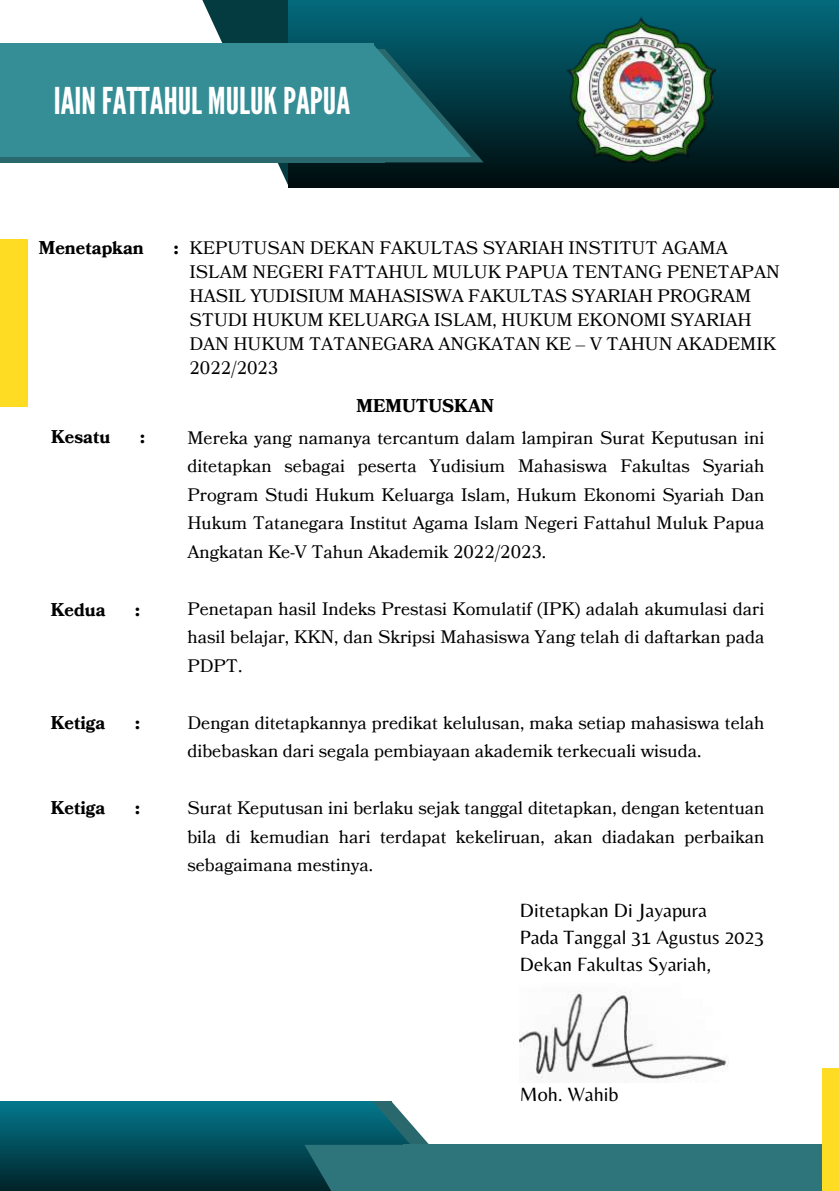
<style>
.page{position:relative;width:839px;height:1191px;background:#fff}
.page>*{position:absolute;margin:0;border:0;box-sizing:border-box;transform-origin:0 0}
.t1{font:36.8px "League Gothic";color:#fff}
.t2{font:20px/27px "Belleza";color:#000}
.t3{font:18px/28.4px "Bookmania";color:#000;text-align:justify}
.t4{font:700 18px "Bookmania";color:#000}
</style>
<div class="page">
<div style="left:0;top:1102px;width:373px;height:89px;background:linear-gradient(to bottom,#03788d,#012328)"></div>
<svg style="left:274px;top:1102px;width:216px;height:89px"></svg>
<div style="left:304px;top:1145px;width:197px;height:46px;background:#2d757a"></div>
<div style="left:288px;top:0;width:550px;height:188px;background:linear-gradient(to bottom,#036a7d,#000c0d)"></div>
<div style="left:403px;top:1145px;width:435px;height:46px;background:#2d757a"></div>
<div style="left:0;top:49px;width:385px;height:113px;background:#29696d"></div>
<div style="left:0;top:44px;width:373px;height:113px;background:#358d95"></div>
<svg style="left:189px;top:0;width:294px;height:185px"></svg>
<div style="left:0;top:240px;width:28px;height:167px;background:#ffdc24"></div>
<div style="left:821px;top:1069px;width:17px;height:122px;background:#ffdc24"></div>
<img style="left:520px;top:991px;width:209px;height:89px">
<img style="left:565px;top:15px;width:150px;height:147px">
<h1 class="t1" style="left:54px;top:79px;width:298px">IAIN FATTAHUL MULUK PAPUA</h1>
<p class="t4" style="left:39px;top:238px;width:106px">Menetapkan</p>
<p class="t4" style="left:174px;top:238px;width:6px">:</p>
<p class="t4" style="left:51px;top:426px;width:61px">Kesatu</p>
<p class="t4" style="left:140px;top:426px;width:6px">:</p>
<p class="t4" style="left:51px;top:599px;width:56px">Kedua</p>
<p class="t4" style="left:135px;top:599px;width:6px">:</p>
<p class="t3" style="left:189px;top:236px;width:591px;line-height:24px;text-align:left">KEPUTUSAN DEKAN FAKULTAS SYARIAH INSTITUT AGAMA ISLAM NEGERI FATTAHUL MULUK PAPUA TENTANG PENETAPAN HASIL YUDISIUM MAHASISWA FAKULTAS SYARIAH PROGRAM STUDI HUKUM KELUARGA ISLAM, HUKUM EKONOMI SYARIAH DAN HUKUM TATANEGARA ANGKATAN KE – V TAHUN AKADEMIK 2022/2023</p>
<p class="t4" style="left:356px;top:395px;width:139px">MEMUTUSKAN</p>
<p class="t3" style="left:187px;top:423px;width:578px">Mereka yang namanya tercantum dalam lampiran Surat Keputusan ini ditetapkan sebagai peserta Yudisium Mahasiswa Fakultas Syariah Program Studi Hukum Keluarga Islam, Hukum Ekonomi Syariah Dan Hukum Tatanegara Institut Agama Islam Negeri Fattahul Muluk Papua Angkatan Ke-V Tahun Akademik 2022/2023.</p>
<p class="t3" style="left:187px;top:594px;width:578px">Penetapan hasil Indeks Prestasi Komulatif (IPK) adalah akumulasi dari hasil belajar, KKN, dan Skripsi Mahasiswa Yang telah di daftarkan pada PDPT.</p>
<p class="t4" style="left:51px;top:712px;width:56px">Ketiga</p>
<p class="t4" style="left:135px;top:712px;width:6px">:</p>
<p class="t4" style="left:51px;top:797px;width:56px">Ketiga</p>
<p class="t4" style="left:135px;top:797px;width:6px">:</p>
<p class="t3" style="left:187px;top:708px;width:578px">Dengan ditetapkannya predikat kelulusan, maka setiap mahasiswa telah dibebaskan dari segala pembiayaan akademik terkecuali wisuda.</p>
<p class="t3" style="left:187px;top:794px;width:578px">Surat Keputusan ini berlaku sejak tanggal ditetapkan, dengan ketentuan bila di kemudian hari terdapat kekeliruan, akan diadakan perbaikan sebagaimana mestinya.</p>
<p class="t2" style="left:520px;top:896px;width:246px">Ditetapkan Di Jayapura<br>Pada Tanggal 31 Agustus 2023<br>Dekan Fakultas Syariah,</p>
<p class="t2" style="left:520px;top:1081px;width:100px">Moh. Wahib</p>
</div>
